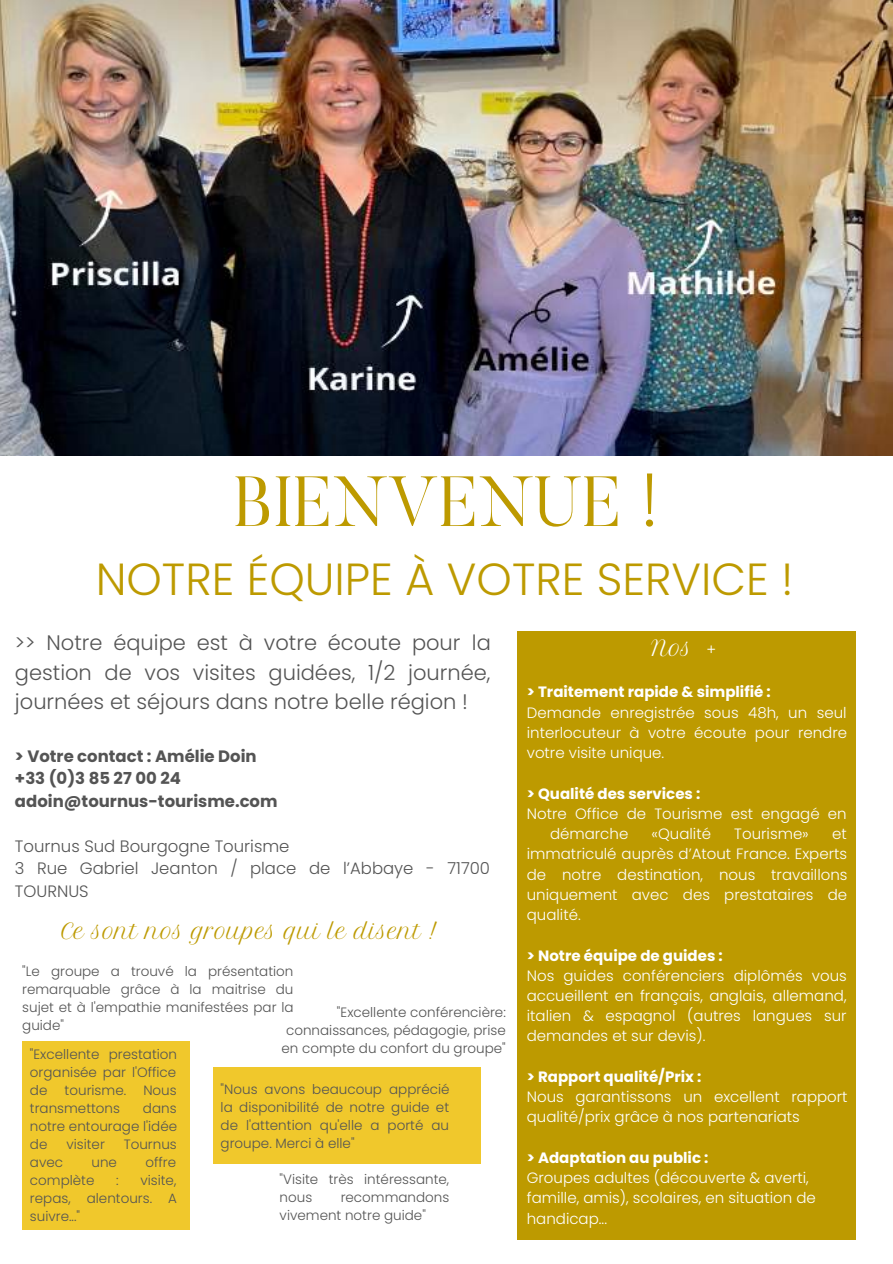
<style>
.page{position:relative;width:893px;height:1264px;background:#fff}
.page>*{position:absolute;margin:0;border:0;box-sizing:border-box;transform-origin:0 0}
.t1{font:300 70.5px "Butler";color:#bd9a00}
.t2{font:300 45px "Poppins";color:#bd9a00}
.t3{font:300 21px/29.2px "Poppins";color:#545454;text-align:justify}
.t4{font:21px "Petit Formal Script";color:#bd9a00}
.t5{font:21px "Petit Formal Script";color:#fff}
.t6{font:300 16.5px/22.5px "Poppins";color:#545454}
.t7{font:700 16.5px/22.5px "Poppins";color:#545454}
.t8{font:300 15px/20.2px "Poppins";color:#fff;text-align:justify}
.t9{font:700 15px "Poppins";color:#fff}
.t10{font:300 13.5px/18px "Poppins";color:#545454;text-align:justify}
</style>
<div class="page">
<div style="left:517px;top:631px;width:338px;height:608px;background:#bd9a00"></div>
<img style="left:0;top:0;width:892px;height:455px">
<div style="left:22px;top:1041px;width:168px;height:188px;background:#f0c82c"></div>
<div style="left:213px;top:1067px;width:267px;height:95px;background:#f0c82c"></div>
<h1 class="t1" style="left:233px;top:474px;width:428px">BIENVENUE !</h1>
<h2 class="t2" style="left:96px;top:548px;width:699px">NOTRE ÉQUIPE À VOTRE SERVICE !</h2>
<h3 class="t3" style="left:15px;top:628px;width:477px">&gt;&gt; Notre équipe est à votre écoute pour la gestion de vos visites guidées, 1/2 journée, journées et séjours dans notre belle région !</h3>
<p class="t7" style="left:15px;top:744px;width:264px">&gt; Votre contact : Amélie Doin +33 (0)3 85 27 00 24 adoin@tournus-tourisme.com</p>
<p class="t6" style="left:15px;top:834px;width:476px">Tournus Sud Bourgogne Tourisme<br>3 Rue Gabriel Jeanton / place de l’Abbaye - 71700<br>TOURNUS</p>
<h3 class="t4" style="left:62px;top:918px;width:376px">Ce sont nos groupes qui le disent !</h3>
<p class="t10" style="left:22px;top:962px;width:273px">"Le groupe a trouvé la présentation remarquable grâce à la maitrise du sujet et à l'empathie manifestées par la guide"</p>
<p class="t10" style="left:281px;top:1003px;width:226px;text-align:right">"Excellente conférencière: connaissances, pédagogie, prise en compte du confort du groupe"</p>
<p class="t10" style="left:30px;top:1045px;width:149px">"Excellente prestation organisée par l'Office de</p>
<p class="t10" style="left:221px;top:1079px;width:230px">"Nous avons beaucoup apprécié la disponibilité de notre guide et de l'attention qu'elle a porté au groupe. Merci à elle"</p>
<p class="t10" style="left:279px;top:1170px;width:171px">"Visite très intéressante, nous</p>
<p class="t10" style="left:65px;top:1081px;width:63px">tourisme.</p>
<p class="t10" style="left:143px;top:1081px;width:35px">Nous</p>
<p class="t10" style="left:30px;top:1099px;width:92px">transmettons</p>
<p class="t10" style="left:30px;top:1099px;width:149px;text-indent:113px">dans notre entourage l'idée de</p>
<p class="t10" style="left:66px;top:1134px;width:40px">visiter</p>
<p class="t10" style="left:124px;top:1134px;width:55px">Tournus</p>
<p class="t10" style="left:30px;top:1152px;width:35px">avec</p>
<p class="t10" style="left:92px;top:1152px;width:27px">une</p>
<p class="t10" style="left:145px;top:1152px;width:32px">offre</p>
<p class="t10" style="left:30px;top:1170px;width:66px">complète</p>
<p class="t10" style="left:116px;top:1170px;width:4px">:</p>
<p class="t10" style="left:30px;top:1170px;width:148px;text-indent:110px">visite, repas, alentours. A suivre..."</p>
<p class="t10" style="left:279px;top:1188px;width:171px;text-indent:61px">recommandons vivement notre guide"</p>
<h3 class="t5" style="left:651px;top:635px;width:66px">Nos +</h3>
<p class="t9" style="left:526px;top:681px;width:245px">&gt; Traitement rapide &amp; simplifié :</p>
<p class="t8" style="left:526px;top:702px;width:322px">Demande enregistrée sous 48h, un seul interlocuteur à votre écoute pour rendre votre visite unique.</p>
<p class="t9" style="left:526px;top:782px;width:175px">&gt; Qualité des services :</p>
<p class="t8" style="left:550px;top:803px;width:298px;text-indent:-23px">Notre Office de Tourisme est engagé en démarche</p>
<p class="t8" style="left:651px;top:823px;width:61px">«Qualité</p>
<p class="t8" style="left:734px;top:823px;width:76px">Tourisme»</p>
<p class="t8" style="left:526px;top:823px;width:322px;text-indent:305px">et immatriculé auprès d’Atout France. Experts de notre destination, nous travaillons uniquement avec des prestataires de qualité.</p>
<p class="t9" style="left:526px;top:944px;width:197px">&gt; Notre équipe de guides :</p>
<p class="t8" style="left:526px;top:965px;width:321px">Nos guides conférenciers diplômés vous accueillent en français, anglais, allemand, italien &amp; espagnol (autres langues sur demandes et sur devis).</p>
<p class="t9" style="left:526px;top:1066px;width:176px">&gt; Rapport qualité/Prix :</p>
<p class="t8" style="left:526px;top:1086px;width:322px">Nous garantissons un excellent rapport qualité/prix grâce à nos partenariats</p>
<p class="t9" style="left:526px;top:1147px;width:183px">&gt; Adaptation au public :</p>
<p class="t8" style="left:526px;top:1167px;width:290px;text-align:left">Groupes adultes (découverte &amp; averti, famille, amis), scolaires, en situation de handicap...</p>
</div>
